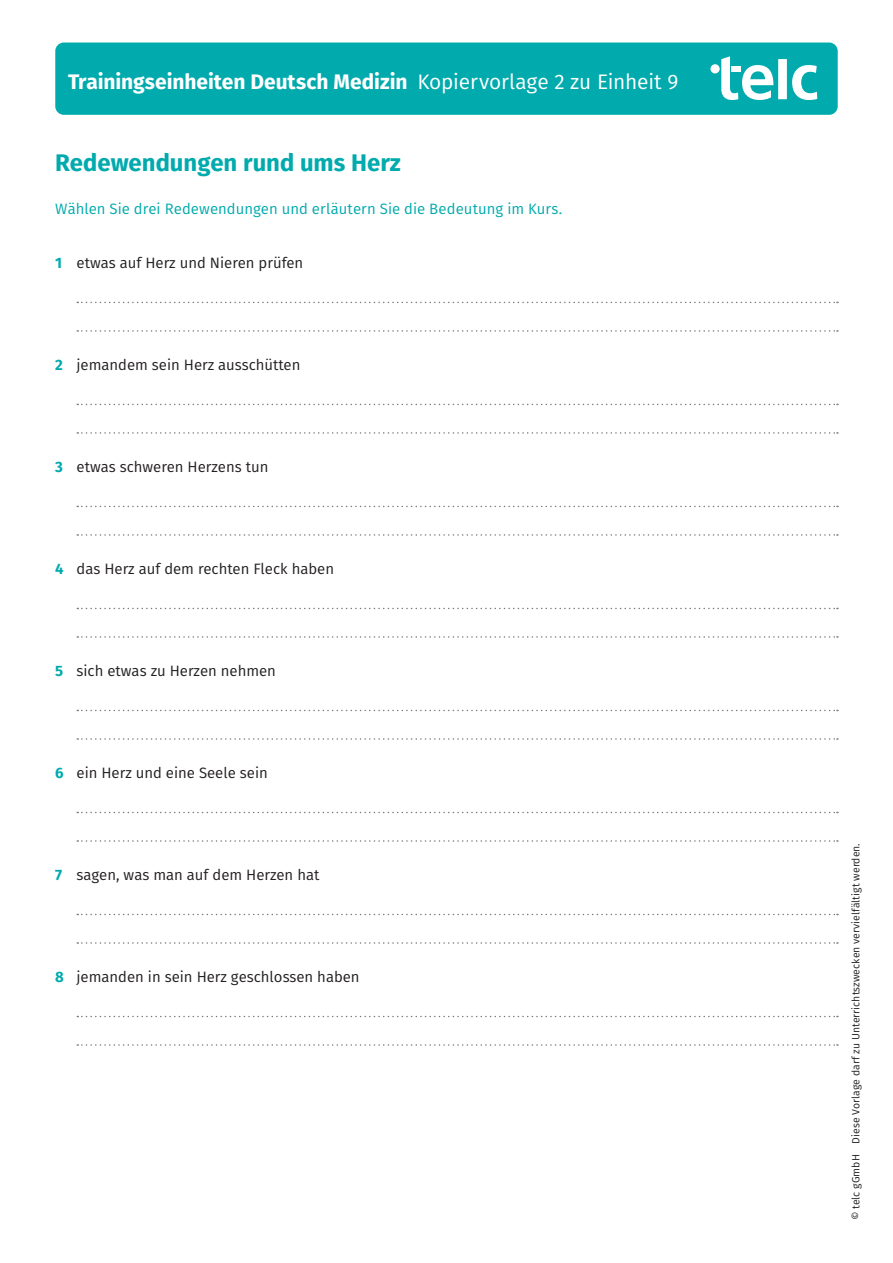
<style>
.page{position:relative;width:893px;height:1263px;background:#fff}
.page>*{position:absolute;margin:0;border:0;box-sizing:border-box;transform-origin:0 0}
.t1{font:700 24px "Fira Sans";color:#00aaad}
.t2{font:700 21px "Fira Sans";color:#fff}
.t3{font:21px "Fira Sans";letter-spacing:-.005em;color:#fff}
.t4{font:15px "Fira Sans";color:#231f20}
.t5{font:15px "Fira Sans";letter-spacing:.005em;color:#00aaad}
.t6{font:10.5px "Fira Sans";letter-spacing:.005em;color:#231f20}
.s1{font-weight:700;color:#00aaad}
</style>
<div class="page">
<div style="left:55px;top:43px;width:783px;height:72px;background:#00aaad;border-radius:9px"></div>
<svg style="left:77px;top:302px;width:761px;height:1px"></svg>
<svg style="left:77px;top:330px;width:761px;height:2px"></svg>
<svg style="left:77px;top:404px;width:761px;height:1px"></svg>
<svg style="left:77px;top:432px;width:761px;height:2px"></svg>
<svg style="left:77px;top:506px;width:761px;height:1px"></svg>
<svg style="left:77px;top:534px;width:761px;height:2px"></svg>
<svg style="left:77px;top:608px;width:761px;height:1px"></svg>
<svg style="left:77px;top:636px;width:761px;height:2px"></svg>
<svg style="left:77px;top:710px;width:761px;height:1px"></svg>
<svg style="left:77px;top:738px;width:761px;height:2px"></svg>
<svg style="left:77px;top:812px;width:761px;height:1px"></svg>
<svg style="left:77px;top:840px;width:761px;height:2px"></svg>
<svg style="left:77px;top:914px;width:761px;height:1px"></svg>
<svg style="left:77px;top:942px;width:761px;height:2px"></svg>
<svg style="left:77px;top:1016px;width:761px;height:1px"></svg>
<svg style="left:77px;top:1044px;width:761px;height:2px"></svg>
<svg style="left:721px;top:56px;width:52px;height:44px"></svg>
<div style="left:778px;top:59px;width:9px;height:40px;background:#fff"></div>
<svg style="left:792px;top:65px;width:25px;height:35px"></svg>
<div style="left:710px;top:64px;width:10px;height:9px;background:#fff;border-radius:50%"></div>
<div style="left:732px;top:66px;width:9px;height:6px;background:#fff"></div>
<h2 class="t2" style="left:68px;top:64px;width:341px">Trainingseinheiten Deutsch Medizin</h2>
<h2 class="t3" style="left:417px;top:66px;width:262px">Kopiervorlage 2 zu Einheit 9</h2>
<h1 class="t1" style="left:55px;top:142px;width:347px">Redewendungen rund ums Herz</h1>
<p class="t5" style="left:55px;top:198px;width:509px">Wählen Sie drei Redewendungen und erläutern Sie die Bedeutung im Kurs.</p>
<p class="t4" style="left:55px;top:251px;width:250px"><span class="s1">1</span> etwas auf Herz und Nieren prüfen</p>
<p class="t4" style="left:55px;top:353px;width:247px"><span class="s1">2</span> jemandem sein Herz ausschütten</p>
<p class="t4" style="left:55px;top:455px;width:215px"><span class="s1">3</span> etwas schweren Herzens tun</p>
<p class="t4" style="left:55px;top:557px;width:280px"><span class="s1">4</span> das Herz auf dem rechten Fleck haben</p>
<p class="t4" style="left:55px;top:659px;width:222px"><span class="s1">5</span> sich etwas zu Herzen nehmen</p>
<p class="t4" style="left:55px;top:761px;width:214px"><span class="s1">6</span> ein Herz und eine Seele sein</p>
<p class="t4" style="left:55px;top:863px;width:266px"><span class="s1">7</span> sagen, was man auf dem Herzen hat</p>
<p class="t4" style="left:55px;top:965px;width:306px"><span class="s1">8</span> jemanden in sein Herz geschlossen haben</p>
<p class="t6" style="left:848px;top:1220px;width:379px;rotate:-90deg">© telc gGmbH Diese Vorlage darf zu Unterrichtszwecken vervielfältigt werden.</p>
</div>
